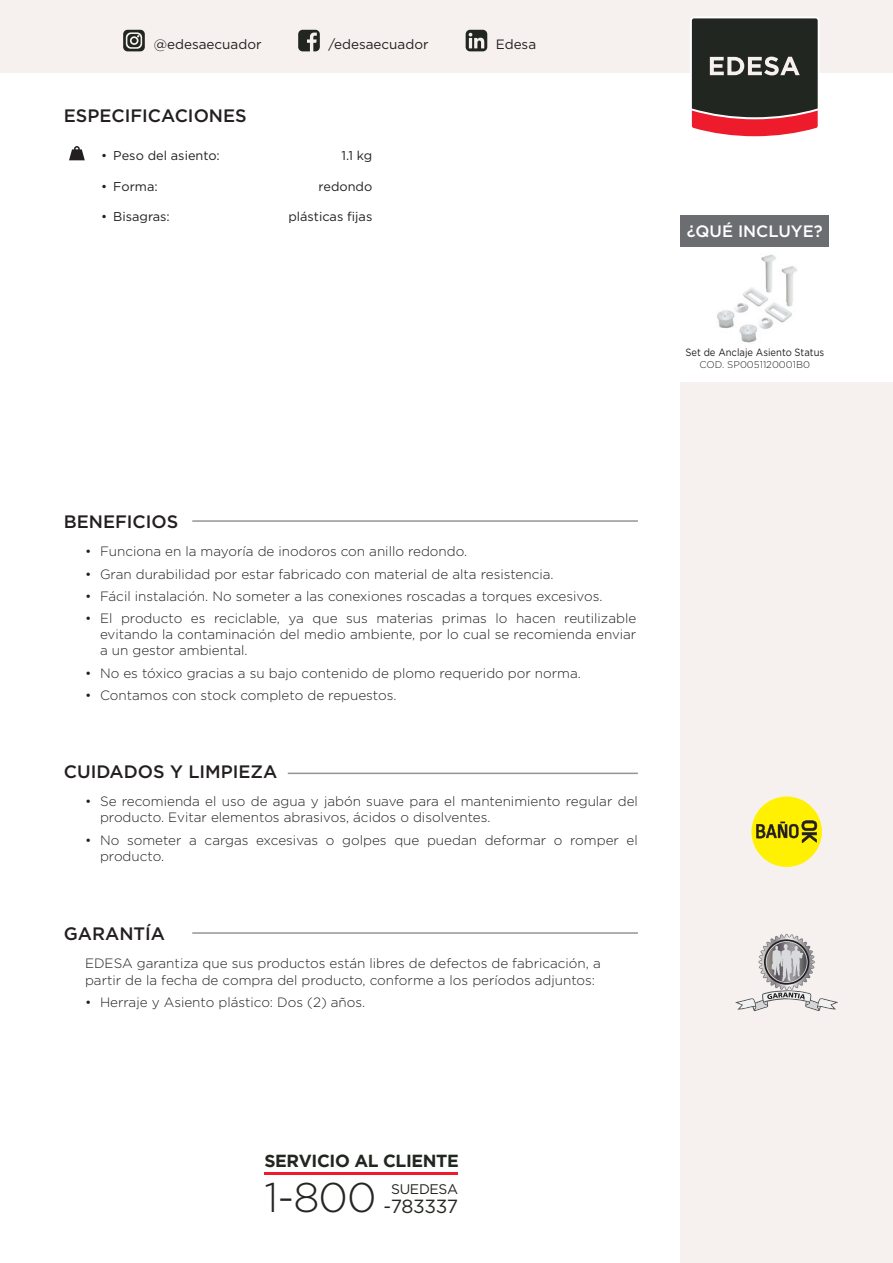
<style>
.page{position:relative;width:893px;height:1263px;background:#fff}
.page>*{position:absolute;margin:0;border:0;box-sizing:border-box;transform-origin:0 0}
.t1{font:19.05px "Gotham";letter-spacing:-.02em;color:#222620}
.t2{font:500 18px "Gotham";color:#231f20}
.t3{font:700 17.55px "Gotham";letter-spacing:-.02em;color:#222620}
.t4{font:500 16.5px "Gotham";color:#fff}
.t5{font:13.95px "Gotham";letter-spacing:-.02em;color:#222620}
.t6{font:300 13.5px/16.2px "Gotham";color:#231f20}
.t7{font:13.5px "Gotham";color:#231f20}
.t8{font:12.75px "Gotham";color:#231f20}
.t9{font:10.5px "Gotham";color:#231f20;scale:.9 1}
.t10{font:300 9.75px "Gotham";color:#231f20}
.s1{font-weight:300;font-size:41.4px}
</style>
<div class="page">
<div style="left:680px;top:215px;width:149px;height:32px;background:#6c6d70"></div>
<div style="left:680px;top:383px;width:213px;height:880px;background:#f6f1ee"></div>
<hr style="left:192px;top:520px;width:446px;height:2px;background:#939598">
<svg style="left:69px;top:146px;width:16px;height:14px"></svg>
<hr style="left:288px;top:773px;width:350px;height:1px;background:#939598">
<hr style="left:192px;top:932px;width:446px;height:2px;background:#939598">
<div style="left:751px;top:796px;width:71px;height:71px;background:#fff101;border-radius:50%"></div>
<svg style="left:756px;top:820px;width:61px;height:23px"></svg>
<svg style="left:735px;top:933px;width:103px;height:78px"></svg>
<div style="left:0;top:0;width:893px;height:72px;background:#f6f1ee"></div>
<svg style="left:123px;top:30px;width:22px;height:21px"></svg>
<svg style="left:298px;top:30px;width:22px;height:21px"></svg>
<svg style="left:466px;top:30px;width:21px;height:21px"></svg>
<img style="left:717px;top:254px;width:80px;height:89px">
<hr style="left:265px;top:1172px;width:193px;height:2px;background:#ee1b2d">
<svg style="left:688px;top:17px;width:134px;height:120px;background:#614846"></svg>
<p class="t7" style="left:154px;top:35px;width:109px">@edesaecuador</p>
<p class="t7" style="left:328px;top:35px;width:102px">/edesaecuador</p>
<p class="t7" style="left:496px;top:35px;width:42px">Edesa</p>
<h2 class="t2" style="left:64px;top:103px;width:184px">ESPECIFICACIONES</h2>
<p class="t8" style="left:101px;top:148px;width:120px">• Peso del asiento:</p>
<p class="t8" style="left:341px;top:148px;width:32px">1.1 kg</p>
<p class="t8" style="left:101px;top:178px;width:58px">• Forma:</p>
<p class="t8" style="left:319px;top:178px;width:55px">redondo</p>
<p class="t8" style="left:101px;top:208px;width:70px">• Bisagras:</p>
<p class="t8" style="left:288px;top:208px;width:85px">plásticas fijas</p>
<p class="t4" style="left:687px;top:220px;width:137px">¿QUÉ INCLUYE?</p>
<p class="t9" style="left:685px;top:346px;width:156px">Set de Anclaje Asiento Status</p>
<p class="t10" style="left:700px;top:358px;width:112px">COD. SP0051120001B0</p>
<h2 class="t2" style="left:64px;top:510px;width:116px">BENEFICIOS</h2>
<p class="t6" style="left:85px;top:543px;width:384px">• Funciona en la mayoría de inodoros con anillo redondo.</p>
<p class="t6" style="left:85px;top:565px;width:470px">• Gran durabilidad por estar fabricado con material de alta resistencia.</p>
<p class="t6" style="left:85px;top:587px;width:519px">• Fácil instalación. No someter a las conexiones roscadas a torques excesivos.</p>
<p class="t6" style="left:100px;top:610px;width:538px;text-align:justify;text-indent:-15px">• El producto es reciclable, ya que sus materias primas lo hacen reutilizable evitando la contaminación del medio ambiente, por lo cual se recomienda enviar a un gestor ambiental.</p>
<p class="t6" style="left:85px;top:664px;width:497px">• No es tóxico gracias a su bajo contenido de plomo requerido por norma.</p>
<p class="t6" style="left:85px;top:686px;width:313px">• Contamos con stock completo de repuestos.</p>
<h2 class="t2" style="left:64px;top:760px;width:215px">CUIDADOS Y LIMPIEZA</h2>
<p class="t6" style="left:100px;top:793px;width:539px;text-indent:-15px">• Se recomienda el uso de agua y jabón suave para el mantenimiento regular del producto. Evitar elementos abrasivos, ácidos o disolventes.</p>
<p class="t6" style="left:100px;top:831px;width:539px;text-indent:-15px">• No someter a cargas excesivas o golpes que puedan deformar o romper el producto.</p>
<h2 class="t2" style="left:64px;top:922px;width:103px">GARANTÍA</h2>
<p class="t6" style="left:85px;top:955px;width:517px">EDESA garantiza que sus productos están libres de defectos de fabricación, a partir de la fecha de compra del producto, conforme a los períodos adjuntos:</p>
<p class="t6" style="left:85px;top:993px;width:282px">• Herraje y Asiento plástico: Dos (2) años.</p>
<p class="t3" style="left:264px;top:1151px;width:196px">SERVICIO AL CLIENTE</p>
<h1 class="t1" style="left:264px;top:1194px;width:195px"><span class="s1">1-800</span> -783337</h1>
<p class="t5" style="left:391px;top:1180px;width:69px">SUEDESA</p>
</div>
